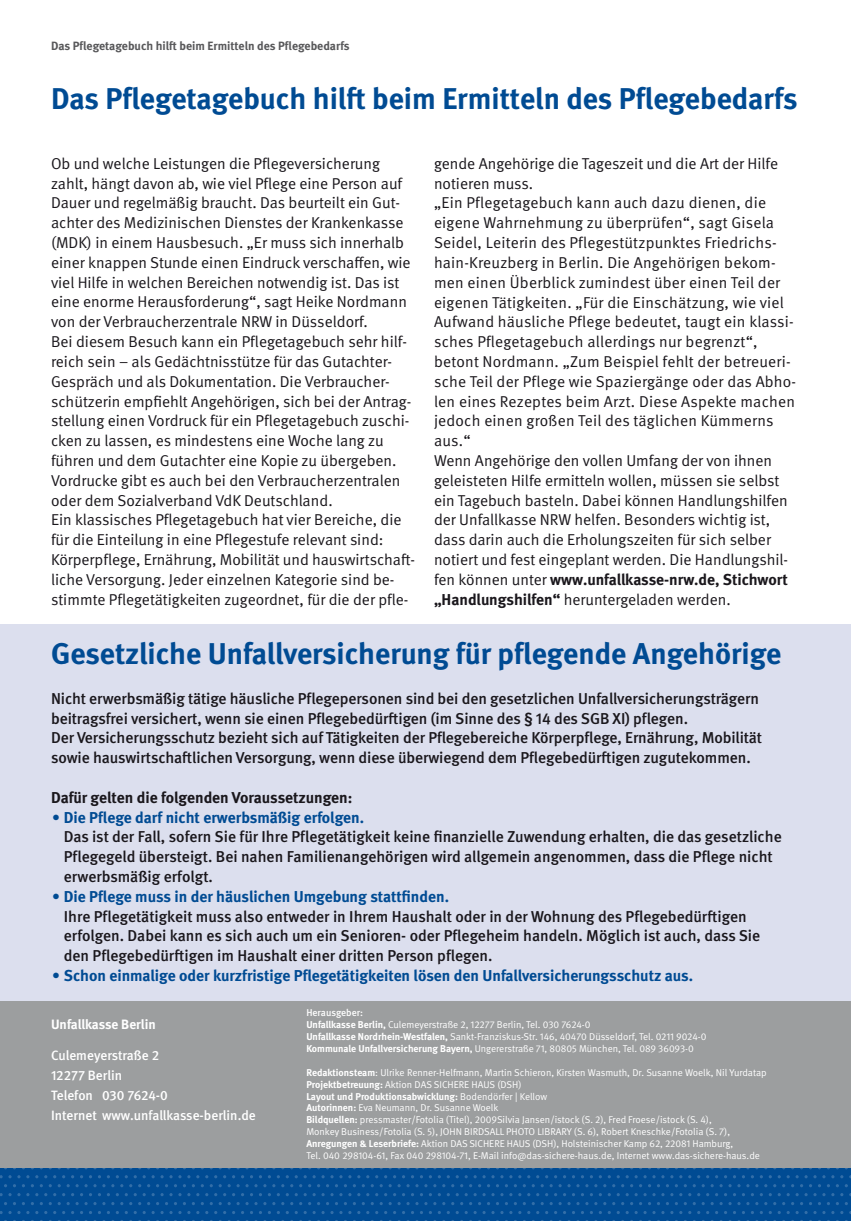
<style>
.page{position:relative;width:851px;height:1221px;background:#fff}
.page>*{position:absolute;margin:0;border:0;box-sizing:border-box;transform-origin:0 0}
.t1{font:700 30px "DGUV Meta";color:#004b93}
.t2{font:15.75px/19.8px "DGUV Meta";color:#1a171c}
.t3{font:500 15.75px/19.8px "DGUV Meta";letter-spacing:-.005em;color:#1a171c}
.t4{font:700 15.75px "DGUV Meta";color:#004b93}
.t5{font:700 15.75px "DGUV Meta";color:#1a171c}
.t6{font:500 13.5px/19.8px "DGUV Meta";color:#fff}
.t7{font:700 13.5px "DGUV Meta";color:#fff}
.t8{font:700 12px "DGUV Meta";color:#58585a}
.t9{font:9.9px/11.9px "DGUV Meta";color:#fff}
.s1{font-weight:700}
.s2{font-weight:500}
</style>
<div class="page">
<div style="left:0;top:1167px;width:850px;height:53px;background:#004b93"></div>
<svg style="left:639px;top:1167px;width:38px;height:2px"></svg>
<svg style="left:496px;top:1167px;width:38px;height:2px"></svg>
<svg style="left:353px;top:1167px;width:38px;height:2px"></svg>
<svg style="left:210px;top:1167px;width:38px;height:2px"></svg>
<svg style="left:67px;top:1167px;width:38px;height:2px"></svg>
<svg style="left:339px;top:1175px;width:374px;height:38px"></svg>
<svg style="left:0;top:1175px;width:338px;height:38px"></svg>
<svg style="left:791px;top:1167px;width:38px;height:2px"></svg>
<svg style="left:715px;top:1175px;width:135px;height:38px"></svg>
<div style="left:0;top:624px;width:850px;height:379px;background:#dcdfee"></div>
<div style="left:0;top:1000px;width:850px;height:167px;background:#9c9e9f"></div>
<p class="t8" style="left:51px;top:39px;width:300px">Das Pflegetagebuch hilft beim Ermitteln des Pflegebedarfs</p>
<h1 class="t1" style="left:51px;top:81px;width:748px">Das Pflegetagebuch hilft beim Ermitteln des Pflegebedarfs</h1>
<p class="t2" style="left:51px;top:154px;width:365px">Ob und welche Leistungen die Pflegeversicherung zahlt, hängt davon ab, wie viel Pflege eine Person auf Dauer und regelmäßig braucht. Das beurteilt ein Gut&shy;achter des Medizinischen Dienstes der Krankenkasse (MDK) in einem Hausbesuch. „Er muss sich innerhalb einer knappen Stunde einen Eindruck verschaffen, wie viel Hilfe in welchen Bereichen notwendig ist. Das ist eine enorme Herausforderung“, sagt Heike Nordmann von der Verbraucherzentrale NRW in Düsseldorf.<br>Bei diesem Besuch kann ein Pflegetagebuch sehr hilf&shy;reich sein – als Gedächtnisstütze für das Gutachter-Gespräch und als Dokumentation. Die Verbraucher&shy;schützerin empfiehlt Angehörigen, sich bei der Antrag&shy;stellung einen Vordruck für ein Pflegetagebuch zuschi&shy;cken zu lassen, es mindestens eine Woche lang zu führen und dem Gutachter eine Kopie zu übergeben.<br>Vordrucke gibt es auch bei den Verbraucherzentralen oder dem Sozialverband VdK Deutschland.<br>Ein klassisches Pflegetagebuch hat vier Bereiche, die für die Einteilung in eine Pflegestufe relevant sind:<br>Körperpflege, Ernährung, Mobilität und hauswirtschaft&shy;liche Versorgung. Jeder einzelnen Kategorie sind be&shy;stimmte Pflegetätigkeiten zugeordnet, für die der pfle-</p>
<p class="t2" style="left:434px;top:154px;width:363px">gende Angehörige die Tageszeit und die Art der Hilfe notieren muss.<br>„Ein Pflegetagebuch kann auch dazu dienen, die eigene Wahrnehmung zu überprüfen“, sagt Gisela Seidel, Leiterin des Pflegestützpunktes Friedrichs&shy;hain-Kreuzberg in Berlin. Die Angehörigen bekom&shy;men einen Überblick zumindest über einen Teil der eigenen Tätigkeiten. „Für die Einschätzung, wie viel Aufwand häusliche Pflege bedeutet, taugt ein klassi&shy;sches Pflegetagebuch allerdings nur begrenzt“, betont Nordmann. „Zum Beispiel fehlt der betreueri&shy;sche Teil der Pflege wie Spaziergänge oder das Abho&shy;len eines Rezeptes beim Arzt. Diese Aspekte machen jedoch einen großen Teil des täglichen Kümmerns aus.“<br>Wenn Angehörige den vollen Umfang der von ihnen geleisteten Hilfe ermitteln wollen, müssen sie selbst ein Tagebuch basteln. Dabei können Handlungshilfen der Unfallkasse NRW helfen. Besonders wichtig ist, dass darin auch die Erholungszeiten für sich selber notiert und fest eingeplant werden. Die Handlungshil&shy;fen können unter <span class="s1">www.unfallkasse-nrw.de, Stichwort „Handlungshilfen“</span> heruntergeladen werden.</p>
<h1 class="t1" style="left:51px;top:636px;width:731px">Gesetzliche Unfallversicherung für pflegende Angehörige</h1>
<p class="t3" style="left:51px;top:689px;width:712px">Nicht erwerbsmäßig tätige häusliche Pflegepersonen sind bei den gesetzlichen Unfallversicherungsträgern beitragsfrei versichert, wenn sie einen Pflegebedürftigen (im Sinne des § 14 des SGB XI) pflegen.<br>Der Versicherungsschutz bezieht sich auf Tätigkeiten der Pflegebereiche Körperpflege, Ernährung, Mobilität sowie hauswirtschaftlichen Versorgung, wenn diese überwiegend dem Pflegebedürftigen zugutekommen.</p>
<p class="t5" style="left:51px;top:788px;width:303px">Dafür gelten die folgenden Voraussetzungen:</p>
<p class="t4" style="left:51px;top:807px;width:314px">∙ Die Pflege darf nicht erwerbsmäßig erfolgen.</p>
<p class="t3" style="left:64px;top:827px;width:719px">Das ist der Fall, sofern Sie für Ihre Pflegetätigkeit keine finanzielle Zuwendung erhalten, die das gesetzliche<br>Pflegegeld übersteigt. Bei nahen Familienangehörigen wird allgemein angenommen, dass die Pflege nicht erwerbsmäßig erfolgt.</p>
<p class="t4" style="left:51px;top:887px;width:399px">∙ Die Pflege muss in der häuslichen Umgebung stattfinden.</p>
<p class="t3" style="left:64px;top:906px;width:698px">Ihre Pflegetätigkeit muss also entweder in Ihrem Haushalt oder in der Wohnung des Pflegebedürftigen erfolgen. Dabei kann es sich auch um ein Senioren- oder Pflegeheim handeln. Möglich ist auch, dass Sie den Pflegebedürftigen im Haushalt einer dritten Person pflegen.</p>
<p class="t4" style="left:51px;top:966px;width:643px">∙ Schon einmalige oder kurzfristige Pflegetätigkeiten lösen den Unfallversicherungsschutz aus.</p>
<p class="t7" style="left:51px;top:1016px;width:106px">Unfallkasse Berlin</p>
<p class="t6" style="left:51px;top:1046px;width:206px">Culemeyerstraße 2<br>12277 Berlin<br>Telefon 030 7624-0<br>Internet www.unfallkasse-berlin.de</p>
<p class="t9" style="left:306px;top:1007px;width:401px"><span class="s2">Herausgeber:<br></span><span class="s1">Unfallkasse Berlin,</span> Culemeyerstraße 2, 12277 Berlin, Tel. 030 7624-0<br><span class="s1">Unfallkasse Nordrhein-Westfalen,</span> Sankt-Franziskus-Str. 146, 40470 Düsseldorf, Tel. 0211 9024-0<br><span class="s1">Kommunale Unfallversicherung Bayern,</span> Ungererstraße 71, 80805 München, Tel. 089 36093-0</p>
<p class="t9" style="left:306px;top:1066px;width:462px"><span class="s1">Redaktionsteam</span>: Ulrike Renner-Helfmann, Martin Schieron, Kirsten Wasmuth, Dr. Susanne Woelk, Nil Yurdatap <span class="s1">Projektbetreuung:</span> Aktion DAS SICHERE HAUS (DSH)<br><span class="s1">Layout und Produktionsabwicklung:</span> Bodendörfer | Kellow<br><span class="s1">Autorinnen:</span> Eva Neumann, Dr. Susanne Woelk<br><span class="s1">Bildquellen:</span> pressmaster/Fotolia (Titel), 2009Silvia Jansen/istock (S. 2), Fred Froese/istock (S. 4),<br>Monkey Business/Fotolia (S. 5), JOHN BIRDSALL PHOTO LIBRARY (S. 6), Robert Kneschke/Fotolia (S. 7), <span class="s1">Anregungen &amp; Leserbriefe:</span> Aktion DAS SICHERE HAUS (DSH), Holsteinischer Kamp 62, 22081 Hamburg,<br>Tel. 040 298104-61, Fax 040 298104-71, E-Mail info@das-sichere-haus.de, Internet www.das-sichere-haus.de</p>
</div>
